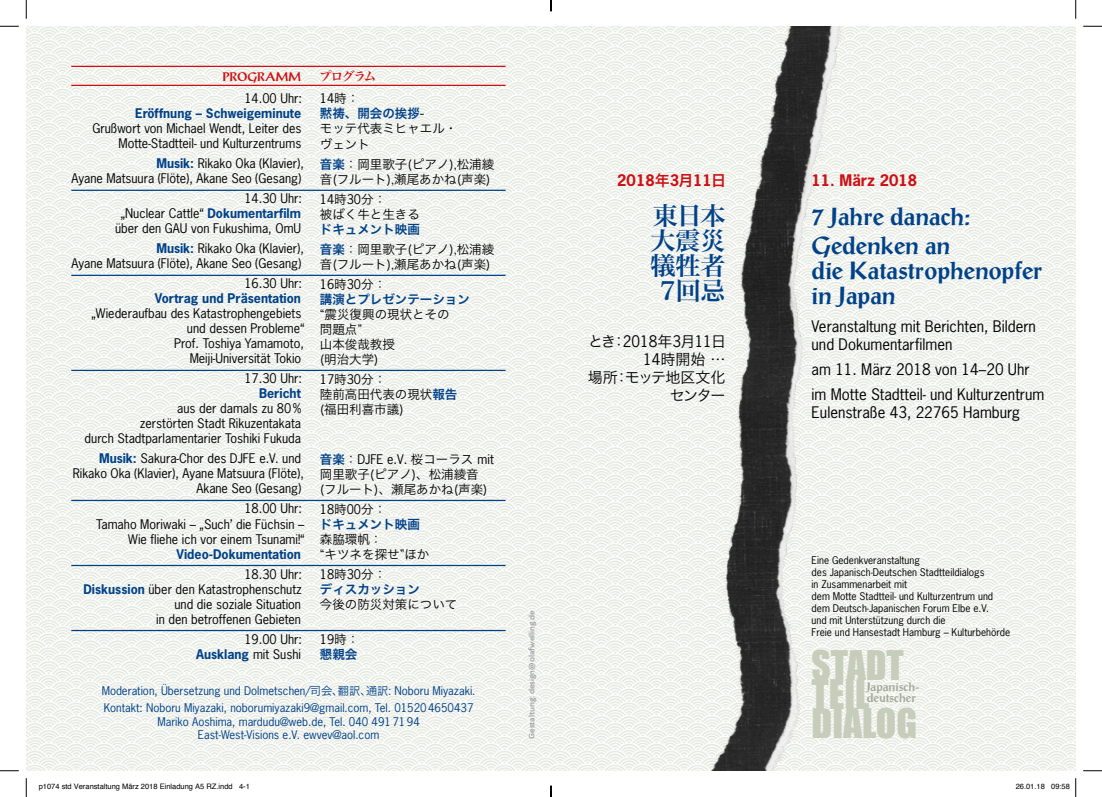
<style>
.page{position:relative;width:1102px;height:797px;background:#fff}
.page>*{position:absolute;margin:0;border:0;box-sizing:border-box;transform-origin:0 0}
.t1{font:37.5px/29.2px "Impact";color:#c6cebb}
.t2{font:25px/28.5px "Pot Bol";color:#004188}
.t3{font:25px/25px "Hira Min Pro N W6";color:#004188;text-align:center}
.t4{font:15px/18px "News Gothic Std";color:#000}
.t5{font:700 15px "News Gothic Std";color:#cd1013}
.t6{font:15px/18px "Hira Kaku Pro W3";letter-spacing:-.02em;color:#000;text-align:right}
.t7{font:12.5px/15px "News Gothic Std";color:#000;text-align:right}
.t8{font:12.5px/15px "Hira Kaku Pro W3";color:#000}
.t9{font:700 12.5px "News Gothic Std";color:#004188}
.t10{font:12.5px "Hira Kaku Pro N W6";color:#004188}
.t11{font:12.5px/11px "Pot Bol";color:#a1a899}
.t12{font:12.5px "Pot Bol";color:#cd1013}
.t13{font:12.5px "Hira Min Pro N W6";letter-spacing:-.1em;color:#cd1013}
.t14{font:11.25px/17px "News Gothic Std";color:#004188}
.t15{font:10px/12px "News Gothic Std";color:#000}
.t16{font:7.5px "Helvetica";color:#000}
.t17{font:600 7.5px "TT Wellingtons";color:#9c9c9d}
.s1{font-weight:700;color:#004188}
.s2{font-family:"Hira Kaku Pro W3"}
.s3{font-family:"Hira Kaku Pro W3";color:#000}
.s4{font-family:"Hira Kaku Pro N W6";color:#004188}
.s5{font-family:"Hira Kaku Pro N W6";font-weight:400}
.s6{font-family:"News Gothic Std"}
</style>
<div class="page">
<img style="left:26px;top:26px;width:525px;height:744px">
<hr style="left:71px;top:66px;width:434px;height:1px;background:#cd1013">
<hr style="left:71px;top:85px;width:434px;height:1px;background:#cd1013">
<hr style="left:71px;top:190px;width:434px;height:1px;background:#004188">
<hr style="left:71px;top:275px;width:434px;height:1px;background:#004188">
<hr style="left:71px;top:370px;width:434px;height:1px;background:#004188">
<hr style="left:71px;top:500px;width:434px;height:1px;background:#004188">
<hr style="left:71px;top:565px;width:434px;height:1px;background:#004188">
<hr style="left:71px;top:630px;width:434px;height:1px;background:#004188">
<img style="left:551px;top:26px;width:524px;height:744px">
<img style="left:699px;top:26px;width:150px;height:744px">
<svg style="left:0;top:25px;width:19px;height:2px"></svg>
<svg style="left:1083px;top:25px;width:18px;height:2px"></svg>
<svg style="left:0;top:770px;width:19px;height:1px"></svg>
<svg style="left:1083px;top:770px;width:18px;height:1px"></svg>
<svg style="left:25px;top:0;width:2px;height:19px"></svg>
<svg style="left:25px;top:778px;width:2px;height:19px"></svg>
<svg style="left:1075px;top:0;width:1px;height:19px"></svg>
<svg style="left:1075px;top:778px;width:1px;height:19px"></svg>
<svg style="left:550px;top:785px;width:1px;height:12px"></svg>
<p class="t12" style="left:222px;top:70px;width:80px">PROGRAMM</p>
<p class="t7" style="left:244px;top:91px;width:59px">14.00 Uhr:</p>
<p class="t9" style="left:135px;top:105px;width:167px">Eröffnung – Schweigeminute</p>
<p class="t7" style="left:92px;top:121px;width:210px">Grußwort von Michael Wendt, Leiter des<br>Motte-Stadtteil- und Kulturzentrums</p>
<p class="t7" style="left:72px;top:156px;width:234px"><span class="s1">Musik:</span> Rikako Oka (Klavier),<br>Ayane Matsuura (Flöte), Akane Seo (Gesang)</p>
<p class="t7" style="left:115px;top:191px;width:188px">14.30 Uhr:<br>„Nuclear Cattle“ <span class="s1">Dokumentarfilm </span>über den GAU von Fukushima, OmU</p>
<p class="t7" style="left:72px;top:241px;width:234px"><span class="s1">Musik:</span> Rikako Oka (Klavier),<br>Ayane Matsuura (Flöte), Akane Seo (Gesang)</p>
<p class="t7" style="left:244px;top:276px;width:59px">16.30 Uhr:</p>
<p class="t9" style="left:155px;top:290px;width:148px">Vortrag und Präsentation</p>
<p class="t7" style="left:92px;top:306px;width:215px">„Wiederaufbau des Katastrophengebiets und dessen Probleme“<br>Prof. Toshiya Yamamoto,<br>Meiji-Universität Tokio</p>
<p class="t7" style="left:244px;top:371px;width:59px">17.30 Uhr:</p>
<p class="t9" style="left:259px;top:385px;width:43px">Bericht</p>
<p class="t7" style="left:85px;top:401px;width:218px">aus der damals zu 80%<br>zerstörten Stadt Rikuzentakata<br>durch Stadtparlamentarier Toshiki Fukuda</p>
<p class="t7" style="left:73px;top:451px;width:232px"><span class="s1">Musik:</span> Sakura-Chor des DJFE e.V. und<br>Rikako Oka (Klavier), Ayane Matsuura (Flöte),<br>Akane Seo (Gesang)</p>
<p class="t7" style="left:96px;top:501px;width:210px">18.00 Uhr:<br>Tamaho Moriwaki – „Such’ die Füchsin –<br>Wie fliehe ich vor einem Tsunami!“</p>
<p class="t9" style="left:176px;top:545px;width:126px">Video-Dokumentation</p>
<p class="t7" style="left:83px;top:566px;width:220px">18.30 Uhr:<br><span class="s1">Diskussion</span> über den Katastrophenschutz und die soziale Situation<br>in den betroffenen Gebieten</p>
<p class="t7" style="left:196px;top:631px;width:107px">19.00 Uhr:<br><span class="s1">Ausklang</span> mit Sushi</p>
<p class="t13" style="left:319px;top:65px;width:59px">プログラム</p>
<p class="t7" style="left:320px;top:91px;width:41px">14<span class="s2">時：</span></p>
<p class="t10" style="left:320px;top:102px;width:106px">黙祷、開会の挨拶<span class="s3">‐</span></p>
<p class="t8" style="left:320px;top:120px;width:139px">モッテ代表ミヒャエル・ヴェント</p>
<p class="t8" style="left:320px;top:155px;width:176px"><span class="s4">音楽</span>：岡里歌子(ピアノ),松浦綾音(フルート),瀬尾あかね(声楽)</p>
<p class="t7" style="left:320px;top:191px;width:68px">14<span class="s2">時</span>30<span class="s2">分：</span></p>
<p class="t8" style="left:320px;top:205px;width:101px">被ばく牛と生きる</p>
<p class="t10" style="left:320px;top:217px;width:101px">ドキュメント映画</p>
<p class="t8" style="left:320px;top:240px;width:176px"><span class="s4">音楽</span>：岡里歌子(ピアノ),松浦綾音(フルート),瀬尾あかね(声楽)</p>
<p class="t7" style="left:320px;top:276px;width:68px">16<span class="s2">時</span>30<span class="s2">分：</span></p>
<p class="t10" style="left:320px;top:287px;width:151px">講演とプレゼンテーション</p>
<p class="t8" style="left:320px;top:305px;width:131px">“震災復興の現状とその問題点”<br>山本俊哉教授<br>(明治大学)</p>
<p class="t7" style="left:320px;top:371px;width:68px">17<span class="s2">時</span>30<span class="s2">分：</span></p>
<p class="t8" style="left:320px;top:385px;width:139px">陸前高田代表の現状<span class="s4">報告</span>(福田利喜市議)</p>
<p class="t7" style="left:320px;top:451px;width:175px"><span class="s4">音楽</span><span class="s2">：</span>DJFE e.V. <span class="s2">桜コーラス</span> mit</p>
<p class="t8" style="left:320px;top:465px;width:169px">岡里歌子(ピアノ)、松浦綾音<br>(フルート)、瀬尾あかね(声楽)</p>
<p class="t7" style="left:320px;top:501px;width:68px">18<span class="s2">時</span>00<span class="s2">分：</span></p>
<p class="t10" style="left:320px;top:512px;width:101px">ドキュメント映画</p>
<p class="t8" style="left:320px;top:530px;width:111px">森脇環帆：<br>“キツネを探せ”ほか</p>
<p class="t7" style="left:320px;top:566px;width:68px">18<span class="s2">時</span>30<span class="s2">分：</span></p>
<p class="t10" style="left:320px;top:577px;width:101px">ディスカッション</p>
<p class="t8" style="left:320px;top:595px;width:139px">今後の防災対策について</p>
<p class="t7" style="left:320px;top:631px;width:41px">19<span class="s2">時：</span></p>
<p class="t10" style="left:320px;top:642px;width:39px">懇親会</p>
<p class="t14" style="left:102px;top:682px;width:375px">Moderation, Übersetzung und Dolmetschen/<span class="s2">司会、翻訳、通訳:</span> Noboru Miyazaki.<br>Kontakt: Noboru Miyazaki, noborumiyazaki9@gmail.com, Tel. 015204650437</p>
<p class="t14" style="left:157px;top:714px;width:264px;line-height:13.5px;text-align:center">Mariko Aoshima, mardudu@web.de, Tel. 040 4917194<br>East-West-Visions e.V. ewvev@aol.com</p>
<p class="t17" style="left:526px;top:739px;width:130px;rotate:-90deg">Gestaltung: design@olafwelling.de</p>
<p class="t5" style="left:617px;top:170px;width:110px">2018<span class="s5">年</span>3<span class="s5">月</span>11<span class="s5">日</span></p>
<h2 class="t3" style="left:650px;top:201px;width:76px">東日本大震災犠牲者<br>7回忌</h2>
<p class="t4" style="left:588px;top:332px;width:140px"><span class="s2">とき：</span>2018<span class="s2">年</span>3<span class="s2">月</span>11<span class="s2">日</span></p>
<p class="t6" style="left:587px;top:349px;width:139px"><span class="s6">14</span>時開始 …<br>場所：モッテ地区文化センター</p>
<p class="t5" style="left:811px;top:170px;width:107px">11. März 2018</p>
<h2 class="t2" style="left:811px;top:202px;width:160px">7 Jahre danach:<br>Gedenken an</h2>
<h2 class="t2" style="left:811px;top:257px;width:232px;line-height:25px">die Katastrophenopfer in Japan</h2>
<p class="t4" style="left:811px;top:317px;width:226px">Veranstaltung mit Berichten, Bildern und Dokumentarfilmen</p>
<p class="t4" style="left:811px;top:357px;width:234px;line-height:25.1px">am 11. März 2018 von 14–20 Uhr im Motte Stadtteil- und Kulturzentrum</p>
<p class="t4" style="left:811px;top:403px;width:210px">Eulenstraße 43, 22765 Hamburg</p>
<p class="t15" style="left:811px;top:554px;width:200px">Eine Gedenkveranstaltung<br>des Japanisch-Deutschen Stadtteildialogs<br>in Zusammenarbeit mit<br>dem Motte Stadtteil- und Kulturzentrum und dem Deutsch-Japanischen Forum Elbe e.V.<br>und mit Unterstützung durch die<br>Freie und Hansestadt Hamburg – Kulturbehörde</p>
<h1 class="t1" style="left:811px;top:650px;width:107px">STADT<br>TEIL<br>DIALOG</h1>
<p class="t11" style="left:866px;top:681px;width:54px">Japanisch&shy;deutscher</p>
<p class="t16" style="left:39px;top:781px;width:212px">p1074 std Veranstaltung März 2018 Einladung A5 RZ.indd 4-1</p>
<p class="t16" style="left:1015px;top:781px;width:56px">26.01.18 09:58</p>
</div>
